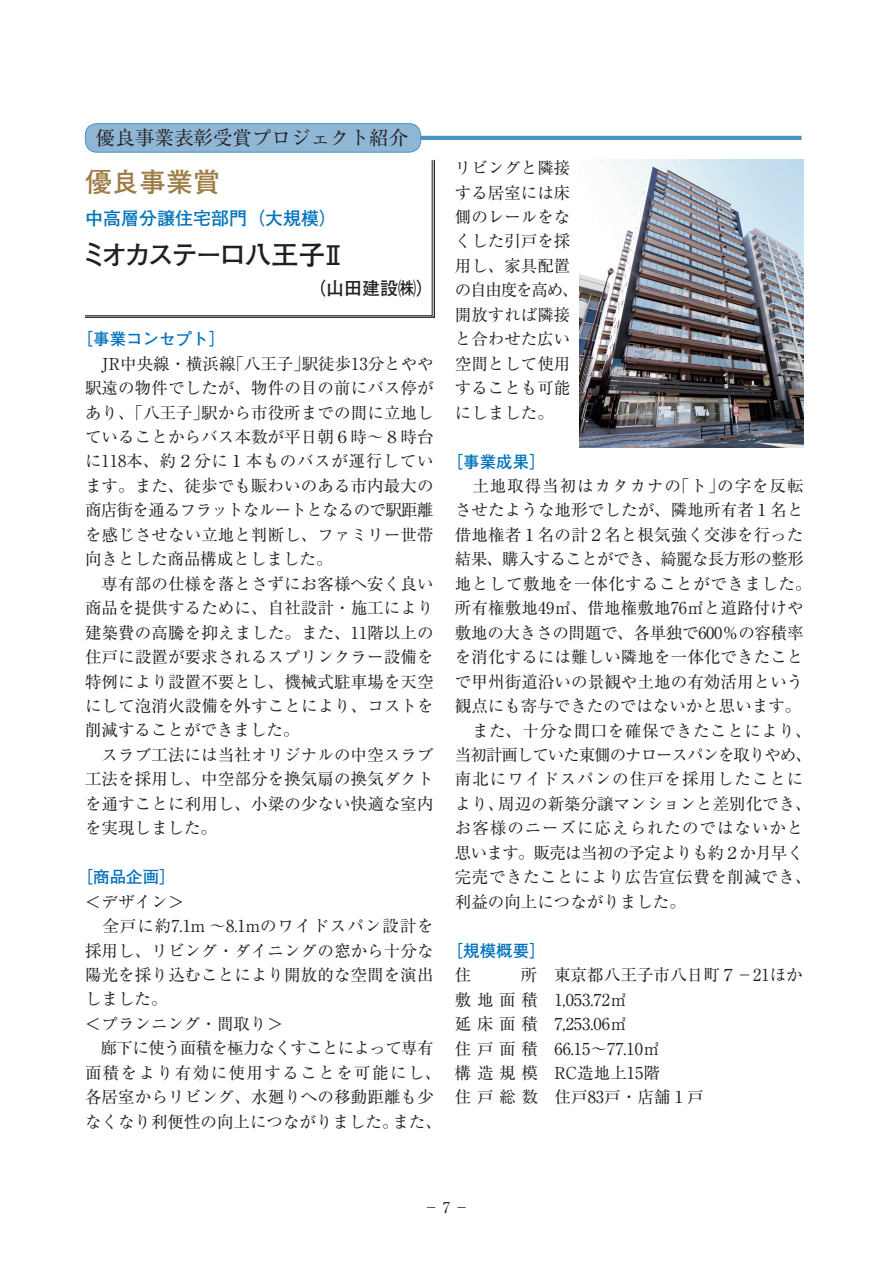
<style>
.page{position:relative;width:893px;height:1263px;background:#fff}
.page>*{position:absolute;margin:0;border:0;box-sizing:border-box;transform-origin:0 0}
.t1{font:700 27px "Futo Go B101 Pro";letter-spacing:-.115em;color:#231f20}
.t2{font:700 27px "Futo Go B101 Pro";color:#a07d46}
.t3{font:19.5px "Ryumin Pro";color:#231f20}
.t4{font:700 18px "Futo Go B101 Pro";color:#0072bc}
.t5{font:700 18px "Futo Go B101 Pro";color:#231f20}
.t6{font:16.5px/24.5px "Ryumin Pro";letter-spacing:.005em;color:#231f20}
.t7{font:700 16.5px "Futo Go B101 Pr 5";color:#0072bc}
.t8{font:15px "Ryumin Pro";color:#231f20}
</style>
<div class="page">
<hr style="left:111px;top:136px;width:691px;height:4px;background:#4794c0">
<div style="left:85px;top:124px;width:336px;height:28px;background:#90b6d6;border-radius:12px"></div>
<div style="left:85px;top:123px;width:336px;height:29px;border:1px solid #4794c0;border-radius:12px"></div>
<svg style="left:85px;top:159px;width:350px;height:159px"></svg>
<img style="left:580px;top:159px;width:223px;height:288px">
<p class="t3" style="left:96px;top:123px;width:313px">優良事業表彰受賞プロジェクト紹介</p>
<h1 class="t2" style="left:85px;top:160px;width:136px">優良事業賞</h1>
<p class="t4" style="left:85px;top:204px;width:253px">中高層分譲住宅部門（大規模）</p>
<h1 class="t1" style="left:81px;top:233px;width:268px">ミオカステーロ八王子Ⅱ</h1>
<p class="t5" style="left:308px;top:273px;width:127px">（山田建設㈱）</p>
<p class="t7" style="left:77px;top:326px;width:150px">［事業コンセプト］</p>
<p class="t6" style="left:85px;top:350px;width:350px">　JR中央線・横浜線「八王子」駅徒歩13分とやや駅遠の物件でしたが、物件の目の前にバス停があり、「八王子」駅から市役所までの間に立地していることからバス本数が平日朝６時～８時台に118本、約２分に１本ものバスが運行しています。また、徒歩でも賑わいのある市内最大の商店街を通るフラットなルートとなるので駅距離を感じさせない立地と判断し、ファミリー世帯向きとした商品構成としました。<br>　専有部の仕様を落とさずにお客様へ安く良い商品を提供するために、自社設計・施工により建築費の高騰を抑えました。また、11階以上の住戸に設置が要求されるスプリンクラー設備を特例により設置不要とし、機械式駐車場を天空にして泡消火設備を外すことにより、コストを削減することができました。<br>　スラブ工法には当社オリジナルの中空スラブ工法を採用し、中空部分を換気扇の換気ダクトを通すことに利用し、小梁の少ない快適な室内を実現しました。</p>
<p class="t7" style="left:77px;top:864px;width:100px">［商品企画］</p>
<p class="t6" style="left:85px;top:888px;width:358px">＜デザイン＞<br>　全戸に約7.1m ～8.1mのワイドスパン設計を採用し、リビング・ダイニングの窓から十分な陽光を採り込むことにより開放的な空間を演出しました。<br>＜プランニング・間取り＞<br>　廊下に使う面積を極力なくすことによって専有面積をより有効に使用することを可能にし、各居室からリビング、水廻りへの移動距離も少なくなり利便性の向上につながりました。また、</p>
<p class="t6" style="left:455px;top:155px;width:125px">リビングと隣接する居室には床側のレールをなくした引戸を採用し、家具配置の自由度を高め、開放すれば隣接と合わせた広い空間として使用することも可能にしました。</p>
<p class="t7" style="left:447px;top:448px;width:101px">［事業成果］</p>
<p class="t6" style="left:455px;top:472px;width:358px">　土地取得当初はカタカナの「ト」の字を反転させたような地形でしたが、隣地所有者１名と借地権者１名の計２名と根気強く交渉を行った結果、購入することができ、綺麗な長方形の整形地として敷地を一体化することができました。所有権敷地49㎡、借地権敷地76㎡と道路付けや敷地の大きさの問題で、各単独で600％の容積率を消化するには難しい隣地を一体化できたことで甲州街道沿いの景観や土地の有効活用という観点にも寄与できたのではないかと思います。　また、十分な間口を確保できたことにより、当初計画していた東側のナロースパンを取りやめ、南北にワイドスパンの住戸を採用したことにより、周辺の新築分譲マンションと差別化でき、お客様のニーズに応えられたのではないかと思います。販売は当初の予定よりも約２か月早く完売できたことにより広告宣伝費を削減でき、利益の向上につながりました。</p>
<p class="t7" style="left:447px;top:937px;width:101px">［規模概要］</p>
<p class="t6" style="left:455px;top:962px;width:349px">住　　　所　東京都八王子市八日町７−21ほか敷地面積 1,053.72㎡<br>延床面積 7,253.06㎡<br>住戸面積 66.15～77.10㎡<br>構造規模　RC造地上15階<br>住戸総数　住戸83戸・店舗１戸</p>
<p class="t8" style="left:424px;top:1196px;width:46px">−7−</p>
</div>
